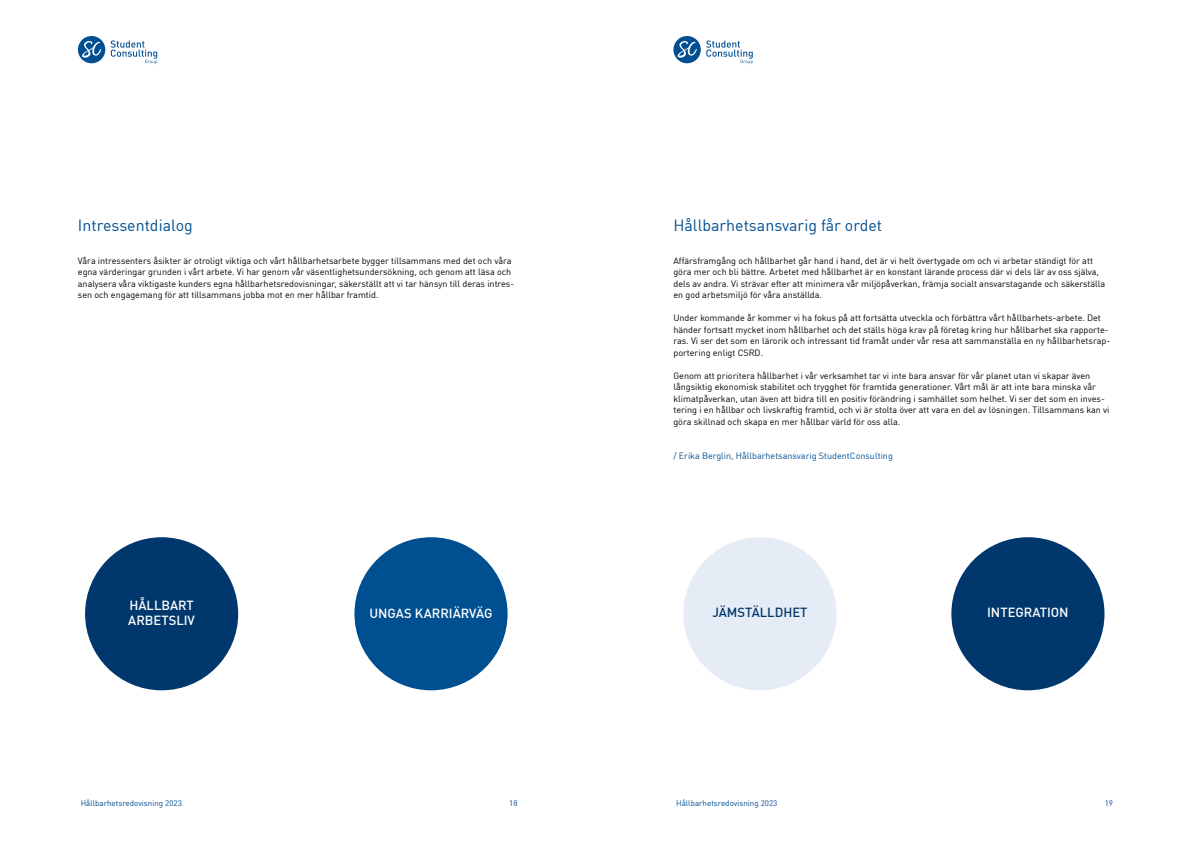
<style>
.page{position:relative;width:1191px;height:842px;background:#fff}
.page>*{position:absolute;margin:0;border:0;box-sizing:border-box;transform-origin:0 0}
.t1{font:16px "DIN Offc Pro";color:#004f91}
.t2{font:500 13px/15.6px "DIN Offc Pro";color:#fff}
.t3{font:500 13px "DIN Offc Pro";color:#00386d}
.t4{font:9px/11.5px "DIN Offc Pro";color:#000}
.t5{font:9px "DIN Offc Pro";color:#004f91}
.t6{font:8px "DIN Offc Pro";color:#004f91}
</style>
<div class="page">
<svg style="left:111px;top:40px;width:46px;height:24px"></svg>
<div style="left:78px;top:36px;width:27px;height:27px;background:#004f91;border-radius:50%"></div>
<svg style="left:82px;top:41px;width:19px;height:17px"></svg>
<svg style="left:706px;top:40px;width:46px;height:24px"></svg>
<div style="left:673px;top:36px;width:28px;height:27px;background:#004f91;border-radius:50%"></div>
<svg style="left:677px;top:41px;width:20px;height:17px"></svg>
<div style="left:85px;top:537px;width:153px;height:153px;background:#00386d;border-radius:50%"></div>
<div style="left:354px;top:537px;width:153px;height:153px;background:#004f91;border-radius:50%"></div>
<div style="left:683px;top:537px;width:153px;height:153px;background:#e6ecf6;border-radius:50%"></div>
<div style="left:951px;top:537px;width:153px;height:153px;background:#00386d;border-radius:50%"></div>
<h1 class="t1" style="left:78px;top:212px;width:116px">Intressentdialog</h1>
<p class="t4" style="left:78px;top:254px;width:438px">Våra intressenters åsikter är otroligt viktiga och vårt hållbarhetsarbete bygger tillsammans med det och våra egna värderingar grunden i vårt arbete. Vi har genom vår väsentlighetsundersökning, och genom att läsa och analysera våra viktigaste kunders egna hållbarhetsredovisningar, säkerställt att vi tar hänsyn till deras intres&shy;sen och engagemang för att tillsammans jobba mot en mer hållbar framtid.</p>
<h1 class="t1" style="left:673px;top:212px;width:210px">Hållbarhetsansvarig får ordet</h1>
<p class="t4" style="left:673px;top:254px;width:433px">Affärsframgång och hållbarhet går hand i hand, det är vi helt övertygade om och vi arbetar ständigt för att göra mer och bli bättre. Arbetet med hållbarhet är en konstant lärande process där vi dels lär av oss själva, dels av andra. Vi strävar efter att minimera vår miljöpåverkan, främja socialt ansvarstagande och säkerställa en god arbetsmiljö för våra anställda.</p>
<p class="t4" style="left:673px;top:311px;width:438px">Under kommande år kommer vi ha fokus på att fortsätta utveckla och förbättra vårt hållbarhets-arbete. Det händer fortsatt mycket inom hållbarhet och det ställs höga krav på företag kring hur hållbarhet ska rapporte&shy;ras. Vi ser det som en lärorik och intressant tid framåt under vår resa att sammanställa en ny hållbarhetsrap&shy;portering enligt CSRD.</p>
<p class="t4" style="left:673px;top:369px;width:437px">Genom att prioritera hållbarhet i vår verksamhet tar vi inte bara ansvar för vår planet utan vi skapar även långsiktig ekonomisk stabilitet och trygghet för framtida generationer. Vårt mål är att inte bara minska vår klimatpåverkan, utan även att bidra till en positiv förändring i samhället som helhet. Vi ser det som en inves&shy;tering i en hållbar och livskraftig framtid, och vi är stolta över att vara en del av lösningen. Tillsammans kan vi göra skillnad och skapa en mer hållbar värld för oss alla.</p>
<p class="t5" style="left:673px;top:449px;width:221px">/ Erika Berglin, Hållbarhetsansvarig StudentConsulting</p>
<h2 class="t2" style="left:128px;top:595px;width:68px">HÅLLBART<br>ARBETSLIV</h2>
<h2 class="t2" style="left:369px;top:604px;width:125px">UNGAS KARRIÄRVÄG</h2>
<h2 class="t3" style="left:712px;top:602px;width:97px">JÄMSTÄLLDHET</h2>
<h2 class="t2" style="left:987px;top:603px;width:83px">INTEGRATION</h2>
<p class="t6" style="left:81px;top:797px;width:103px">Hållbarhetsredovisning 2023</p>
<p class="t6" style="left:509px;top:797px;width:10px">18</p>
<p class="t6" style="left:676px;top:797px;width:103px">Hållbarhetsredovisning 2023</p>
<p class="t6" style="left:1104px;top:797px;width:10px">19</p>
</div>
